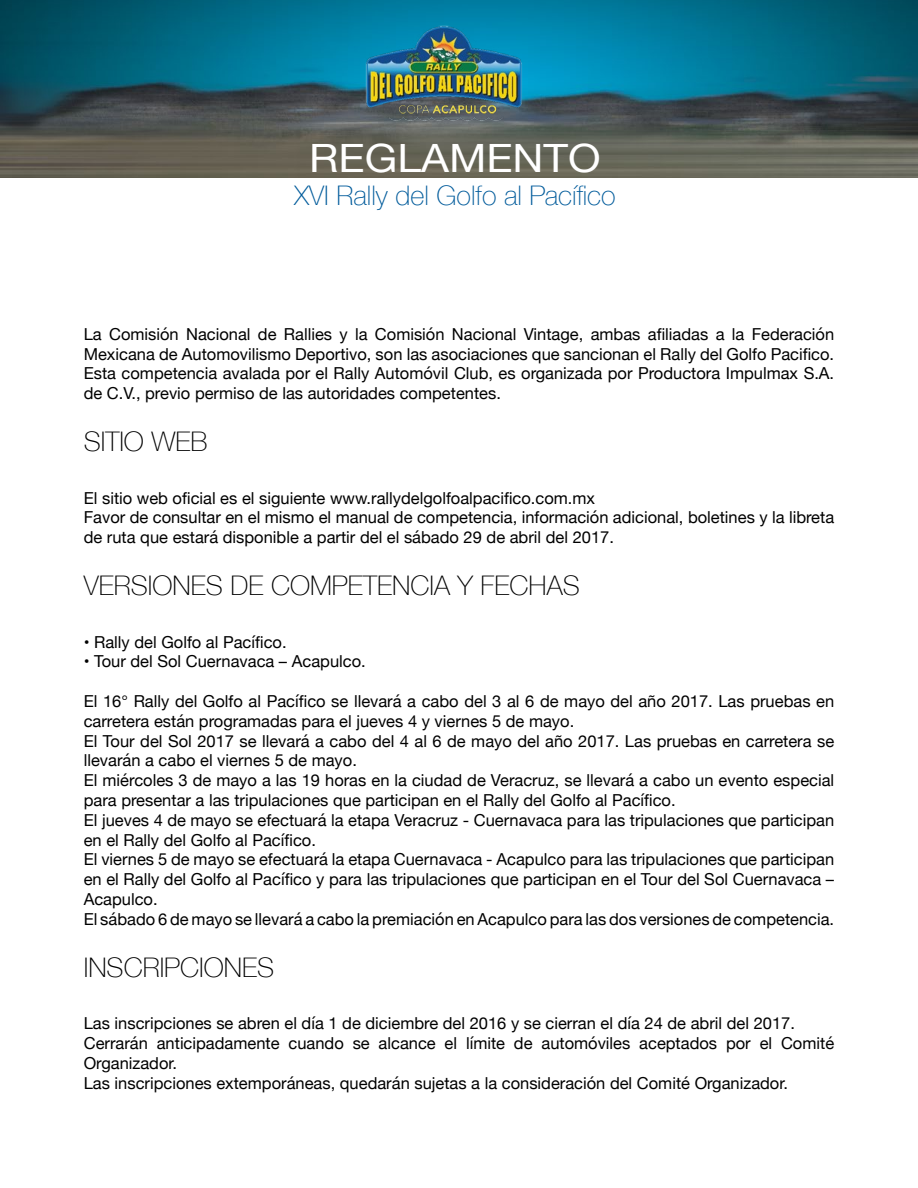
<style>
.page{position:relative;width:918px;height:1188px;background:#fff}
.page>*{position:absolute;margin:0;border:0;box-sizing:border-box;transform-origin:0 0}
.t1{font:39px "Helvetica Neue";color:#fff;scale:1.1 1}
.t2{font:100 27px "Helvetica Neue";color:#000}
.t3{font:100 27px "Helvetica Neue";color:#005b9b}
.t4{font:16.5px/19.8px "Helvetica Neue";color:#000}
</style>
<div class="page">
<img style="left:0;top:0;width:918px;height:177px">
<img style="left:362px;top:23px;width:164px;height:103px">
<h1 class="t1" style="left:309px;top:130px;width:267px">REGLAMENTO</h1>
<h2 class="t3" style="left:294px;top:174px;width:323px">XVI Rally del Golfo al Pacífico</h2>
<p class="t4" style="left:84px;top:325px;width:752px;text-align:justify">La Comisión Nacional de Rallies y la Comisión Nacional Vintage, ambas afiliadas a la Federación Mexicana de Automovilismo Deportivo, son las asociaciones que sancionan el Rally del Golfo Pacifico.<br>Esta competencia avalada por el Rally Automóvil Club, es organizada por Productora Impulmax S.A. de C.V., previo permiso de las autoridades competentes.</p>
<h2 class="t2" style="left:84px;top:421px;width:125px">SITIO WEB</h2>
<p class="t4" style="left:84px;top:489px;width:752px">El sitio web oficial es el siguiente www.rallydelgolfoalpacifico.com.mx<br>Favor de consultar en el mismo el manual de competencia, información adicional, boletines y la libreta de ruta que estará disponible a partir del el sábado 29 de abril del 2017.</p>
<h2 class="t2" style="left:84px;top:565px;width:497px">VERSIONES DE COMPETENCIA Y FECHAS</h2>
<p class="t4" style="left:84px;top:633px;width:204px">• Rally del Golfo al Pacífico.</p>
<p class="t4" style="left:84px;top:652px;width:284px">• Tour del Sol Cuernavaca – Acapulco.</p>
<p class="t4" style="left:84px;top:692px;width:752px">El 16° Rally del Golfo al Pacífico se llevará a cabo del 3 al 6 de mayo del año 2017. Las pruebas en carretera están programadas para el jueves 4 y viernes 5 de mayo.<br>El Tour del Sol 2017 se llevará a cabo del 4 al 6 de mayo del año 2017. Las pruebas en carretera se llevarán a cabo el viernes 5 de mayo.<br>El miércoles 3 de mayo a las 19 horas en la ciudad de Veracruz, se llevará a cabo un evento especial para presentar a las tripulaciones que participan en el Rally del Golfo al Pacífico.<br>El jueves 4 de mayo se efectuará la etapa Veracruz - Cuernavaca para las tripulaciones que participan en el Rally del Golfo al Pacífico.<br>El viernes 5 de mayo se efectuará la etapa Cuernavaca - Acapulco para las tripulaciones que participan en el Rally del Golfo al Pacífico y para las tripulaciones que participan en el Tour del Sol Cuernavaca – Acapulco.<br>El sábado 6 de mayo se llevará a cabo la premiación en Acapulco para las dos versiones de competencia.</p>
<h2 class="t2" style="left:84px;top:947px;width:192px">INSCRIPCIONES</h2>
<p class="t4" style="left:84px;top:1014px;width:752px">Las inscripciones se abren el día 1 de diciembre del 2016 y se cierran el día 24 de abril del 2017.<br>Cerrarán anticipadamente cuando se alcance el límite de automóviles aceptados por el Comité Organizador.<br>Las inscripciones extemporáneas, quedarán sujetas a la consideración del Comité Organizador.</p>
</div>
